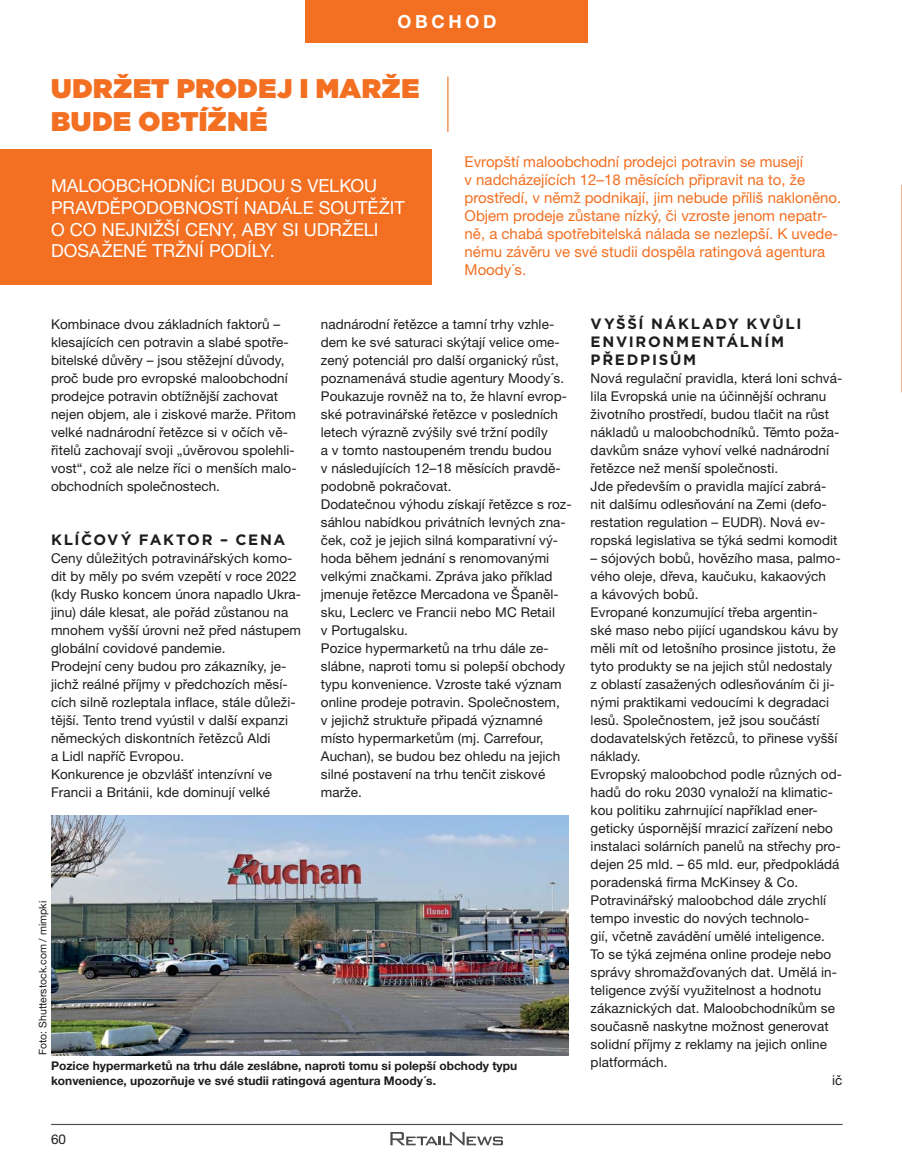
<style>
.page{position:relative;width:902px;height:1170px;background:#fff}
.page>*{position:absolute;margin:0;border:0;box-sizing:border-box;transform-origin:0 0}
.t1{font:900 27px/32.4px "Gotham";letter-spacing:.02em;color:#f36f21}
.t2{font:18px/21.6px "Helvetica Neue LT Pro";color:#fff}
.t3{font:700 18px "Helvetica Neue LT Pro";letter-spacing:.2em;color:#fff}
.t4{font:15px/18px "Helvetica Neue LT Pro";color:#f36f21}
.t5{font:700 15px/18px "Gotham";letter-spacing:.11em;color:#1d1d1b}
.t6{font:13.5px/18px "Helvetica Neue LT Pro";letter-spacing:.005em;color:#1d1d1b}
.t7{font:700 12px/14.4px "Helvetica Neue LT Pro";color:#1d1d1b}
.t8{font:10.5px "Helvetica Neue LT Pro";color:#1d1d1b}
</style>
<div class="page">
<svg style="left:390px;top:1132px;width:113px;height:13px"></svg>
<hr style="left:51px;top:1123px;width:791px;height:1px;background:#4c4c4e">
<div style="left:306px;top:0;width:282px;height:43px;background:#f36f21"></div>
<hr style="left:447px;top:77px;width:1px;height:55px;background:#f36f21">
<div style="left:0;top:149px;width:431px;height:135px;background:#f36f21"></div>
<img style="left:51px;top:815px;width:517px;height:240px">
<h2 class="t3" style="left:397px;top:10px;width:100px">OBCHOD</h2>
<h1 class="t1" style="left:51px;top:72px;width:370px">UDRŽET PRODEJ I MARŽE<br>BUDE OBTÍŽNÉ</h1>
<h2 class="t2" style="left:51px;top:175px;width:355px">MALOOBCHODNÍCI BUDOU S VELKOU<br>PRAVDĚPODOBNOSTÍ NADÁLE SOUTĚŽIT<br>O CO NEJNIŽŠÍ CENY, ABY SI UDRŽELI<br>DOSAŽENÉ TRŽNÍ PODÍLY.</h2>
<p class="t4" style="left:464px;top:152px;width:378px">Evropští maloobchodní prodejci potravin se musejí<br>v nadcházejících 12–18 měsících připravit na to, že prostředí, v němž podnikají, jim nebude příliš nakloněno.<br>Objem prodeje zůstane nízký, či vzroste jenom nepatr&shy;ně, a chabá spotřebitelská nálada se nezlepší. K uvede&shy;nému závěru ve své studii dospěla ratingová agentura Moody´s.</p>
<p class="t6" style="left:321px;top:314px;width:252px">nadnárodní řetězce a tamní trhy vzhle&shy;dem ke své saturaci skýtají velice ome&shy;zený potenciál pro další organický růst, poznamenává studie agentury Moody´s.<br>Poukazuje rovněž na to, že hlavní evrop&shy;ské potravinářské řetězce v posledních letech výrazně zvýšily své tržní podíly<br>a v tomto nastoupeném trendu budou<br>v následujících 12–18 měsících pravdě&shy;podobně pokračovat.<br>Dodatečnou výhodu získají řetězce s roz&shy;sáhlou nabídkou privátních levných zna&shy;ček, což je jejich silná komparativní vý&shy;hoda během jednání s renomovanými velkými značkami. Zpráva jako příklad jmenuje řetězce Mercadona ve Španěl&shy;sku, Leclerc ve Francii nebo MC Retail<br>v Portugalsku.<br>Pozice hypermarketů na trhu dále ze&shy;slábne, naproti tomu si polepší obchody typu konvenience. Vzroste také význam online prodeje potravin. Společnostem,<br>v jejichž struktuře připadá významné místo hypermarketům (mj. Carrefour, Auchan), se budou bez ohledu na jejich silné postavení na trhu tenčit ziskové marže.</p>
<p class="t5" style="left:590px;top:314px;width:212px">VYŠŠÍ NÁKLADY KVŮLI<br>ENVIRONMENTÁLNÍM<br>PŘEDPISŮM</p>
<p class="t6" style="left:51px;top:314px;width:247px">Kombinace dvou základních faktorů – klesajících cen potravin a slabé spotře&shy;bitelské důvěry – jsou stěžejní důvody, proč bude pro evropské maloobchodní prodejce potravin obtížnější zachovat nejen objem, ale i ziskové marže. Přitom velké nadnárodní řetězce si v očích vě&shy;řitelů zachovají svoji „úvěrovou spolehli&shy;vost“, což ale nelze říci o menších malo&shy;obchodních společnostech.</p>
<p class="t5" style="left:51px;top:530px;width:236px">KLÍČOVÝ FAKTOR – CENA</p>
<p class="t6" style="left:51px;top:548px;width:252px">Ceny důležitých potravinářských komo&shy;dit by měly po svém vzepětí v roce 2022 (kdy Rusko koncem února napadlo Ukra&shy;jinu) dále klesat, ale pořád zůstanou na mnohem vyšší úrovni než před nástupem globální covidové pandemie.<br>Prodejní ceny budou pro zákazníky, je&shy;jichž reálné příjmy v předchozích měsí&shy;cích silně rozleptala inflace, stále důleži&shy;tější. Tento trend vyústil v další expanzi německých diskontních řetězců Aldi<br>a Lidl napříč Evropou.<br>Konkurence je obzvlášť intenzívní ve Francii a Británii, kde dominují velké</p>
<p class="t6" style="left:590px;top:368px;width:253px">Nová regulační pravidla, která loni schvá&shy;lila Evropská unie na účinnější ochranu životního prostředí, budou tlačit na růst nákladů u maloobchodníků. Těmto poža&shy;davkům snáze vyhoví velké nadnárodní řetězce než menší společnosti.<br>Jde především o pravidla mající zabrá&shy;nit dalšímu odlesňování na Zemi (defo&shy;restation regulation – EUDR). Nová ev&shy;ropská legislativa se týká sedmi komodit</p>
<p class="t6" style="left:590px;top:548px;width:251px">– sójových bobů, hovězího masa, palmo-</p>
<p class="t6" style="left:590px;top:566px;width:237px">vého oleje, dřeva, kaučuku, kakaových</p>
<p class="t6" style="left:590px;top:584px;width:109px">a kávových bobů.</p>
<p class="t6" style="left:590px;top:602px;width:229px">Evropané konzumující třeba argentin-</p>
<p class="t6" style="left:590px;top:620px;width:249px">ské maso nebo pijící ugandskou kávu by</p>
<p class="t6" style="left:590px;top:638px;width:247px">měli mít od letošního prosince jistotu, že</p>
<p class="t6" style="left:590px;top:656px;width:243px">tyto produkty se na jejich stůl nedostaly</p>
<p class="t6" style="left:590px;top:674px;width:245px">z oblastí zasažených odlesňováním či ji-</p>
<p class="t6" style="left:590px;top:692px;width:240px">nými praktikami vedoucími k degradaci</p>
<p class="t6" style="left:590px;top:710px;width:230px">lesů. Společnostem, jež jsou součástí</p>
<p class="t6" style="left:590px;top:728px;width:248px">dodavatelských řetězců, to přinese vyšší</p>
<p class="t6" style="left:590px;top:746px;width:51px">náklady.</p>
<p class="t6" style="left:590px;top:764px;width:253px">Evropský maloobchod podle různých od-</p>
<p class="t6" style="left:590px;top:782px;width:244px">hadů do roku 2030 vynaloží na klimatic-</p>
<p class="t6" style="left:590px;top:800px;width:229px">kou politiku zahrnující například ener-</p>
<p class="t6" style="left:590px;top:818px;width:244px">geticky úspornější mrazicí zařízení nebo</p>
<p class="t6" style="left:590px;top:836px;width:252px">instalaci solárních panelů na střechy pro-</p>
<p class="t6" style="left:590px;top:854px;width:250px">dejen 25 mld. – 65 mld. eur, předpokládá</p>
<p class="t6" style="left:590px;top:872px;width:209px">poradenská firma McKinsey &amp; Co.</p>
<p class="t6" style="left:590px;top:890px;width:237px">Potravinářský maloobchod dále zrychlí</p>
<p class="t6" style="left:590px;top:908px;width:220px">tempo investic do nových technolo-</p>
<p class="t6" style="left:590px;top:926px;width:236px">gií, včetně zavádění umělé inteligence.</p>
<p class="t6" style="left:590px;top:944px;width:242px">To se týká zejména online prodeje nebo</p>
<p class="t6" style="left:590px;top:962px;width:248px">správy shromažďovaných dat. Umělá in-</p>
<p class="t6" style="left:590px;top:980px;width:232px">teligence zvýší využitelnost a hodnotu</p>
<p class="t6" style="left:590px;top:998px;width:246px">zákaznických dat. Maloobchodníkům se</p>
<p class="t6" style="left:590px;top:1016px;width:239px">současně naskytne možnost generovat</p>
<p class="t6" style="left:590px;top:1034px;width:238px">solidní příjmy z reklamy na jejich online</p>
<p class="t6" style="left:590px;top:1052px;width:78px">platformách.</p>
<p class="t6" style="left:832px;top:1070px;width:12px">ič</p>
<p class="t8" style="left:36px;top:1055px;width:156px;rotate:-90deg">Foto: Shutterstock.com / mimpki</p>
<p class="t7" style="left:51px;top:1058px;width:467px">Pozice hypermarketů na trhu dále zeslábne, naproti tomu si polepší obchody typu konvenience, upozorňuje ve své studii ratingová agentura Moody´s.</p>
<p class="t6" style="left:51px;top:1130px;width:17px">60</p>
</div>
